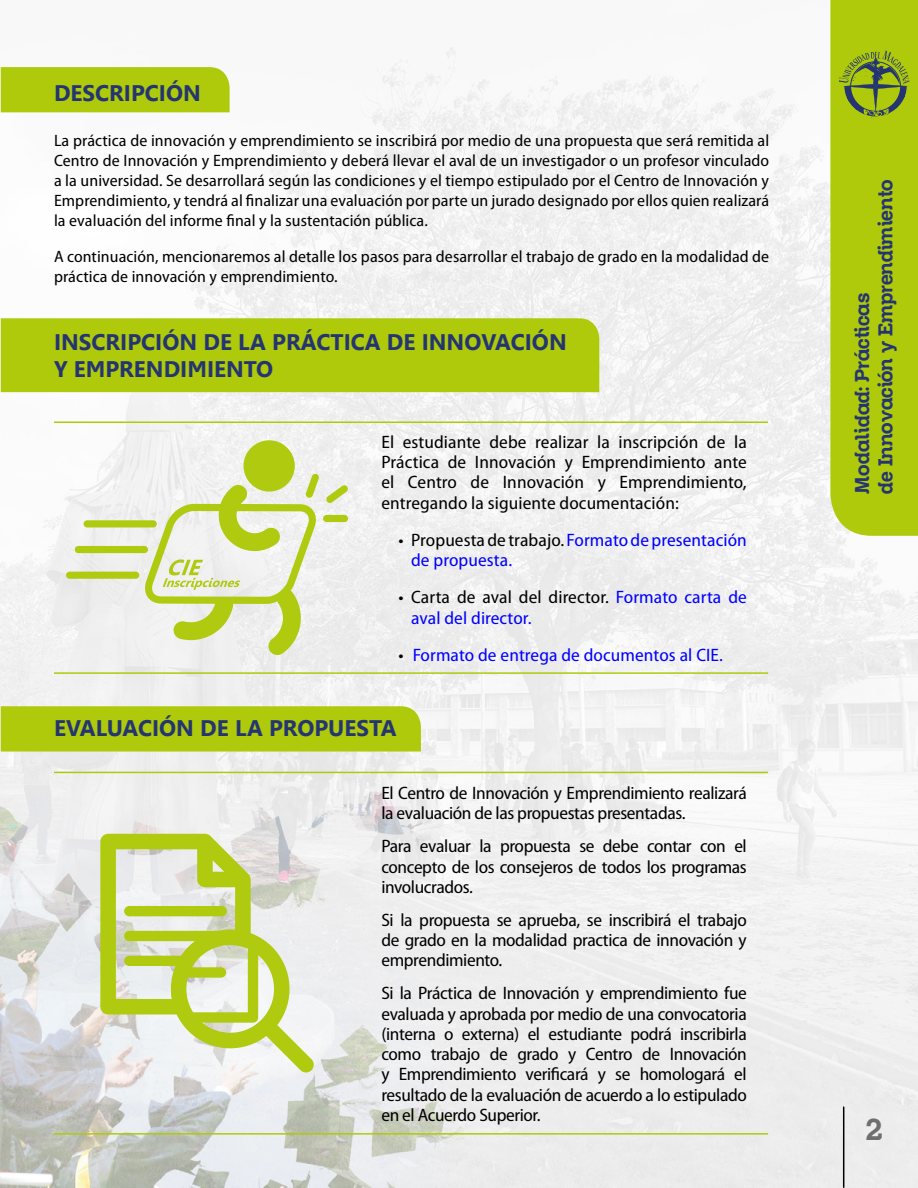
<style>
.page{position:relative;width:918px;height:1188px;background:#fff}
.page>*{position:absolute;margin:0;border:0;box-sizing:border-box;transform-origin:0 0}
.t1{font:30px "Zil Semi Slab";color:#706f6f}
.t2{font:700 22.5px/27px "Leelawadee";color:#243571}
.t3{font:19.5px/23.4px "Zil Semi Slab";color:#243571}
.t4{font:semi-condensed 18px/20.2px "Myriad Pro";letter-spacing:-.02em;color:#000;text-align:justify;scale:1.05 1}
.t5{font:semi-condensed 18px/20.2px "Myriad Pro";letter-spacing:.005em;color:#00f;scale:1.05 1}
.t6{font:semi-condensed 16.5px/19.8px "Myriad Pro";letter-spacing:.005em;color:#000;text-align:justify;scale:1.05 1}
.s1{color:#000}
</style>
<div class="page">
<img style="left:0;top:47px;width:918px;height:1141px">
<div style="left:830px;top:0;width:88px;height:536px;background:#afca0b"></div>
<svg style="left:839px;top:51px;width:70px;height:67px;background:#89a126"></svg>
<hr style="left:843px;top:1107px;width:1px;height:80px;background:#000">
<div style="left:1px;top:67px;width:229px;height:45px;background:#afca0b"></div>
<div style="left:1px;top:318px;width:598px;height:74px;background:#afca0b"></div>
<div style="left:1px;top:706px;width:420px;height:46px;background:#afca0b"></div>
<hr style="left:54px;top:421px;width:310px;height:2px;background:#afca0b">
<hr style="left:364px;top:421px;width:404px;height:2px;background:#afca0b">
<hr style="left:54px;top:672px;width:310px;height:2px;background:#afca0b">
<hr style="left:364px;top:672px;width:404px;height:2px;background:#afca0b">
<div style="left:84px;top:520px;width:73px;height:7px;background:#afca0f;border-radius:4px"></div>
<div style="left:66px;top:572px;width:73px;height:7px;background:#afca0f;border-radius:4px"></div>
<div style="left:244px;top:440px;width:51px;height:52px;background:#afca0f;border-radius:50%"></div>
<div style="left:75px;top:546px;width:73px;height:7px;background:#afca0f;border-radius:4px"></div>
<svg style="left:326px;top:485px;width:22px;height:18px"></svg>
<div style="left:323px;top:515px;width:25px;height:7px;background:#afca0f;border-radius:4px"></div>
<svg style="left:144px;top:473px;width:175px;height:182px"></svg>
<hr style="left:54px;top:772px;width:310px;height:1px;background:#afca0b">
<hr style="left:364px;top:772px;width:404px;height:1px;background:#afca0b">
<hr style="left:54px;top:1133px;width:310px;height:2px;background:#afca0b">
<hr style="left:364px;top:1133px;width:404px;height:2px;background:#afca0b">
<svg style="left:100px;top:834px;width:214px;height:239px"></svg>
<p class="t2" style="left:54px;top:80px;width:148px">DESCRIPCIÓN</p>
<p class="t6" style="left:54px;top:131px;width:683px">La práctica de innovación y emprendimiento se inscribirá por medio de una propuesta que será remitida al Centro de Innovación y Emprendimiento y deberá llevar el aval de un investigador o un profesor vinculado a la universidad. Se desarrollará según las condiciones y el tiempo estipulado por el Centro de Innovación y Emprendimiento, y tendrá al finalizar una evaluación por parte un jurado designado por ellos quien realizará la evaluación del informe final y la sustentación pública.</p>
<p class="t6" style="left:54px;top:247px;width:683px">A continuación, mencionaremos al detalle los pasos para desarrollar el trabajo de grado en la modalidad de práctica de innovación y emprendimiento.</p>
<p class="t2" style="left:54px;top:329px;width:514px">INSCRIPCIÓN DE LA PRÁCTICA DE INNOVACIÓN<br>Y EMPRENDIMIENTO</p>
<p class="t4" style="left:381px;top:432px;width:350px">El estudiante debe realizar la inscripción de la Práctica de Innovación y Emprendimiento ante el Centro de Innovación y Emprendimiento, entregando la siguiente documentación:</p>
<p class="t5" style="left:411px;top:530px;width:321px;text-indent:-13px"><span class="s1">• Propuesta de trabajo.</span> Formato de presentación de propuesta.</p>
<p class="t5" style="left:411px;top:588px;width:321px;text-indent:-13px"><span class="s1">• Carta de aval del director.</span> Formato carta de aval del director.</p>
<p class="t5" style="left:398px;top:645px;width:311px"><span class="s1">•</span> Formato de entrega de documentos al CIE.</p>
<p class="t2" style="left:54px;top:715px;width:344px">EVALUACIÓN DE LA PROPUESTA</p>
<p class="t4" style="left:381px;top:783px;width:350px">El Centro de Innovación y Emprendimiento realizará la evaluación de las propuestas presentadas.</p>
<p class="t4" style="left:381px;top:837px;width:350px">Para evaluar la propuesta se debe contar con el concepto de los consejeros de todos los programas involucrados.</p>
<p class="t4" style="left:381px;top:910px;width:350px">Si la propuesta se aprueba, se inscribirá el trabajo de grado en la modalidad practica de innovación y emprendimiento.</p>
<p class="t4" style="left:381px;top:984px;width:350px">Si la Práctica de Innovación y emprendimiento fue evaluada y aprobada por medio de una convocatoria (interna o externa) el estudiante podrá inscribirla como trabajo de grado y Centro de Innovación y Emprendimiento verificará y se homologará el resultado de la evaluación de acuerdo a lo estipulado en el Acuerdo Superior.</p>
<p class="t3" style="left:850px;top:494px;width:316px;rotate:-90deg">Modalidad: Prácticas<br>de Innovación y Emprendimiento</p>
<h1 class="t1" style="left:866px;top:1111px;width:18px">2</h1>
</div>
